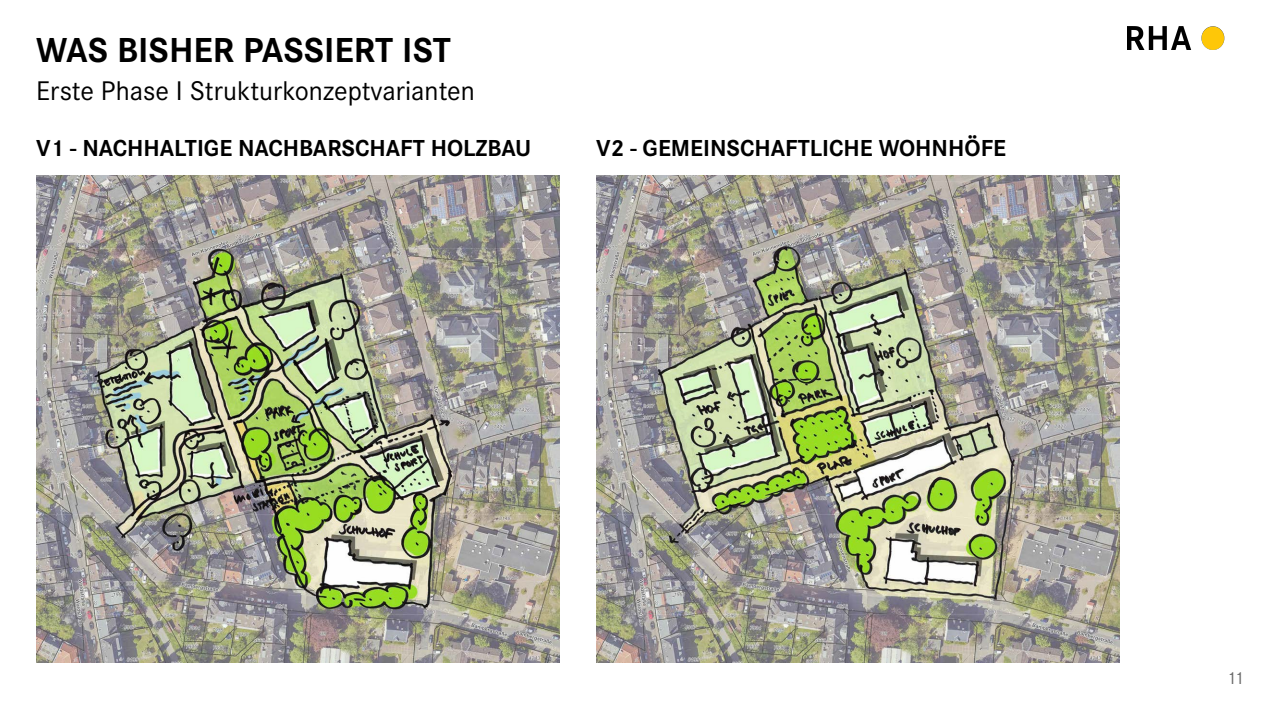
<style>
.page{position:relative;width:1280px;height:720px;background:#fff}
.page>*{position:absolute;margin:0;border:0;box-sizing:border-box;transform-origin:0 0}
.Überschrift_1{font:700 36px "Corporate S";color:#000}
.Überschrift_1-2{font:28px "Corporate S";color:#000}
.t1{font:700 24px "Corporate S";color:#000}
.t2{font:18px "Corporate S";color:#666}
</style>
<div class="page">
<img style="left:36px;top:175px;width:524px;height:487px">
<img style="left:596px;top:176px;width:524px;height:486px">
<img style="left:1127px;top:27px;width:98px;height:23px">
<p class="Überschrift_1" style="left:36px;top:29px;width:416px">WAS BISHER PASSIERT IST</p>
<p class="Überschrift_1-2" style="left:36px;top:74px;width:440px">Erste Phase I Strukturkonzeptvarianten</p>
<p class="t1" style="left:36px;top:135px;width:497px">V1 - NACHHALTIGE NACHBARSCHAFT HOLZBAU</p>
<p class="t1" style="left:596px;top:135px;width:411px">V2 - GEMEINSCHAFTLICHE WOHNHÖFE</p>
<p class="t2" style="left:1227px;top:668px;width:19px">11</p>
</div>
